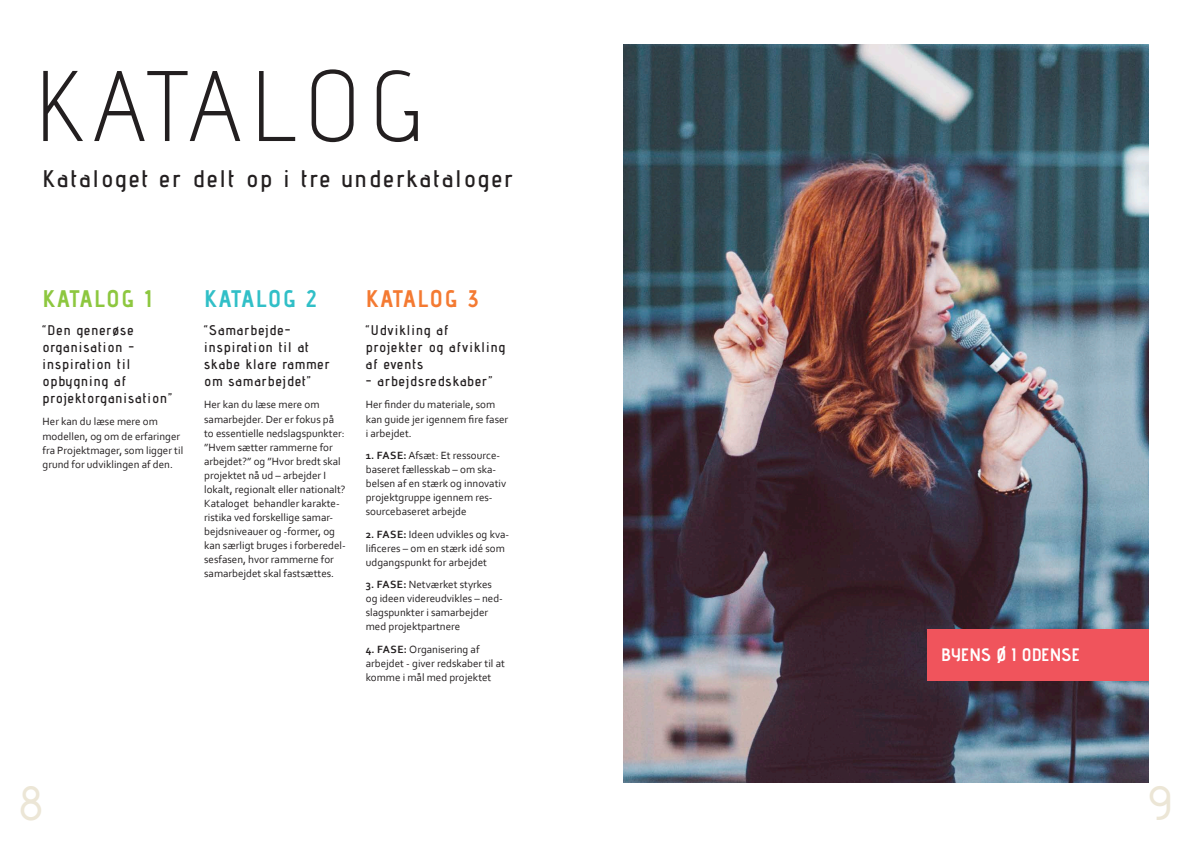
<style>
.page{position:relative;width:1191px;height:842px;background:#fff}
.page>*{position:absolute;margin:0;border:0;box-sizing:border-box;transform-origin:0 0}
.t1{font:300 100px "Advent Pro";letter-spacing:.1em;color:#231f20}
.t2{font:500 48px "Advent Pro";color:#ece6d6}
.t3{font:600 24px "Advent Pro";letter-spacing:.1em;color:#231f20}
.t4{font:700 24px "Advent Pro";letter-spacing:.075em;color:#31bfc7}
.t5{font:700 24px "Advent Pro";letter-spacing:.075em;color:#8dc73f}
.t6{font:700 24px "Advent Pro";letter-spacing:.075em;color:#f47a32}
.t7{font:700 18px "Advent Pro";color:#fff}
.t8{font:600 14px/17px "Advent Pro";letter-spacing:.075em;color:#231f20}
.t9{font:11px/14px "Corbel";color:#231f20}
.s1{font-weight:700}
</style>
<div class="page">
<img style="left:624px;top:44px;width:524px;height:738px">
<div style="left:927px;top:629px;width:221px;height:51px;background:#f0545c"></div>
<h1 class="t1" style="left:35px;top:45px;width:390px">KATALOG</h1>
<h3 class="t3" style="left:43px;top:164px;width:472px">Kataloget er delt op i tre underkataloger</h3>
<h3 class="t5" style="left:43px;top:284px;width:110px">KATALOG 1</h3>
<p class="t8" style="left:43px;top:321px;width:131px">“Den generøse organisation - inspiration til opbygning af projektorganisation”</p>
<p class="t9" style="left:43px;top:415px;width:142px">Her kan du læse mere om modellen, og om de erfaringer fra Projektmager, som ligger til grund for udviklingen af den.</p>
<h3 class="t4" style="left:204px;top:284px;width:113px">KATALOG 2</h3>
<p class="t8" style="left:204px;top:321px;width:127px">“Samarbejde&shy;inspiration til at skabe klare rammer om samarbejdet”</p>
<p class="t9" style="left:204px;top:398px;width:143px">Her kan du læse mere om samarbejder. Der er fokus på to essentielle nedslagspunkter: ”Hvem sætter rammerne for arbejdet?” og ”Hvor bredt skal projektet nå ud – arbejder I lokalt, regionalt eller nationalt?<br>Kataloget behandler karakte&shy;ristika ved forskellige samar&shy;bejdsniveauer og -former, og kan særligt bruges i forberedel&shy;sesfasen, hvor rammerne for samarbejdet skal fastsættes.</p>
<h3 class="t6" style="left:366px;top:284px;width:114px">KATALOG 3</h3>
<p class="t8" style="left:366px;top:321px;width:141px">“Udvikling af projekter og afvikling af events</p>
<p class="t8" style="left:366px;top:372px;width:128px">- arbejdsredskaber”</p>
<p class="t9" style="left:366px;top:398px;width:144px">Her finder du materiale, som kan guide jer igennem fire faser i arbejdet.</p>
<p class="t9" style="left:366px;top:448px;width:142px"><span class="s1">1. FASE:</span> Afsæt: Et ressource&shy;baseret fællesskab – om ska&shy;belsen af en stærk og innovativ projektgruppe igennem res&shy;sourcebaseret arbejde</p>
<p class="t9" style="left:366px;top:527px;width:145px"><span class="s1">2. FASE:</span> Ideen udvikles og kva&shy;lificeres – om en stærk idé som udgangspunkt for arbejdet</p>
<p class="t9" style="left:366px;top:577px;width:139px"><span class="s1">3. FASE:</span> Netværket styrkes og ideen videreudvikles – ned&shy;slagspunkter i samarbejder med projektpartnere</p>
<p class="t9" style="left:366px;top:642px;width:141px"><span class="s1">4. FASE:</span> Organisering af arbejdet - giver redskaber til at komme i mål med projektet</p>
<h3 class="t7" style="left:941px;top:644px;width:140px">BYENS Ø I ODENSE</h3>
<h2 class="t2" style="left:20px;top:774px;width:24px">8</h2>
<h2 class="t2" style="left:1148px;top:774px;width:24px">9</h2>
</div>
